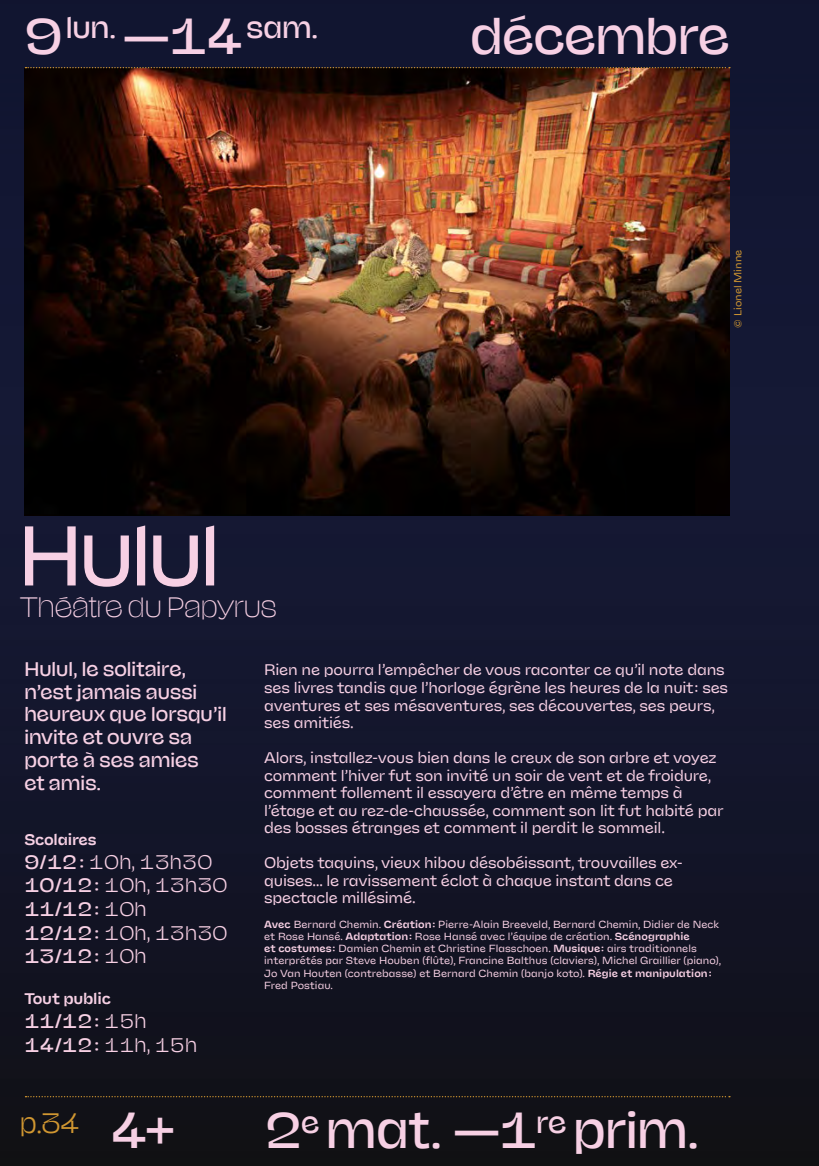
<style>
.page{position:relative;width:819px;height:1166px;background:#fff}
.page>*{position:absolute;margin:0;border:0;box-sizing:border-box;transform-origin:0 0}
.t1{font:78.75px "Na N Jaune Maxi Blond";letter-spacing:.005em;color:#f7d0e4}
.t2{font:47.25px "Na N Jaune Midi";letter-spacing:-.01em;color:#f7d0e4}
.t3{font:27.47px "Na N Jaune Midi";color:#f7d0e4}
.t4{font:100 26.25px "Na N Jaune Maxi";letter-spacing:.02em;color:#f7d0e4}
.t5{font:300 26.25px "Na N Jaune Midi";color:#d19731}
.t6{font:18.38px/22.8px "Na N Jaune Midi";color:#f7d0e4}
.t7{font:300 18.38px/23.6px "Na N Jaune Midi";letter-spacing:.01em;color:#f7d0e4}
.t8{font:14.35px/17.5px "Na N Jaune Mini Blond";letter-spacing:-.015em;color:#f7d0e4}
.t9{font:500 14.35px "Na N Jaune Mini";letter-spacing:-.015em;color:#f7d0e4}
.t10{font:9.62px/12.2px "Na N Jaune Mini Blond";letter-spacing:.005em;color:#f7d0e4}
.t11{font:9.62px "Na N Jaune Mini Blond";letter-spacing:.005em;color:#d19731}
.s1{font-size:47.25px}
.s2{font-weight:400}
.s3{font-weight:300}
.s4{font-family:"Na N Jaune Mini";font-weight:500}
</style>
<div class="page">
<div style="left:0;top:0;width:818px;height:1166px;background:linear-gradient(to bottom,#131839,#12131e)"></div>
<svg style="left:25px;top:1096px;width:705px;height:1px"></svg>
<img style="left:24px;top:68px;width:705px;height:447px">
<svg style="left:25px;top:67px;width:705px;height:1px"></svg>
<h3 class="t3" style="left:24px;top:7px;width:295px"><span class="s1">9</span>lun. <span class="s1">—14</span>sam.</h3>
<h2 class="t2" style="left:470px;top:0;width:260px">décembre</h2>
<h1 class="t1" style="left:20px;top:508px;width:200px">Hulul</h1>
<h3 class="t4" style="left:20px;top:591px;width:258px">Théâtre du Papyrus</h3>
<p class="t11" style="left:729px;top:328px;width:80px;rotate:-90deg">© Lionel Minne</p>
<p class="t6" style="left:24px;top:656px;width:204px">Hulul, le solitaire, n’est jamais aussi heureux que lorsqu’il invite et ouvre sa porte à ses amies<br>et amis.</p>
<p class="t9" style="left:24px;top:832px;width:74px">Scolaires</p>
<p class="t7" style="left:24px;top:848px;width:205px"><span class="s2">9/12 :</span> 10h, 13h30<br><span class="s2">10/12 :</span> 10h, 13h30<br><span class="s2">11/12 :</span> 10h<br><span class="s2">12/12 :</span> 10h, 13h30<br><span class="s2">13/12 :</span> 10h</p>
<p class="t9" style="left:24px;top:991px;width:88px">Tout public</p>
<p class="t6" style="left:24px;top:1007px;width:174px;line-height:23.6px">11/12 : <span class="s3">15h<br></span>14/12 : <span class="s3">11h, 15h</span></p>
<p class="t8" style="left:264px;top:659px;width:465px">Rien ne pourra l’empêcher de vous raconter ce qu’il note dans ses livres tandis que l’horloge égrène les heures de la nuit : ses aventures et ses mésaventures, ses découvertes, ses peurs, ses amitiés.</p>
<p class="t8" style="left:264px;top:747px;width:460px">Alors, installez-vous bien dans le creux de son arbre et voyez comment l’hiver fut son invité un soir de vent et de froidure, comment follement il essayera d’être en même temps à l’étage et au rez-de-chaussée, comment son lit fut habité par des bosses étranges et comment il perdit le sommeil.</p>
<p class="t8" style="left:264px;top:852px;width:420px">Objets taquins, vieux hibou désobéissant, trouvailles ex&shy;quises… le ravissement éclot à chaque instant dans ce spectacle millésimé.</p>
<p class="t10" style="left:264px;top:916px;width:458px"><span class="s4">Avec</span> Bernard Chemin. <span class="s4">Création :</span> Pierre-Alain Breeveld, Bernard Chemin, Didier de Neck et Rose Hansé. <span class="s4">Adaptation :</span> Rose Hansé avec l’équipe de création. <span class="s4">Scénographie<br>et costumes :</span> Damien Chemin et Christine Flasschoen. <span class="s4">Musique :</span> airs traditionnels interprétés par Steve Houben (flûte), Francine Balthus (claviers), Michel Graillier (piano), Jo Van Houten (contrebasse) et Bernard Chemin (banjo koto). <span class="s4">Régie et manipulation :<br></span>Fred Postiau.</p>
<h3 class="t5" style="left:20px;top:1103px;width:61px">p.34</h3>
<h2 class="t2" style="left:110px;top:1094px;width:65px">4+</h2>
<h2 class="t2" style="left:264px;top:1094px;width:435px">2<sup>e</sup> mat. —1<sup>re</sup> prim.</h2>
</div>
